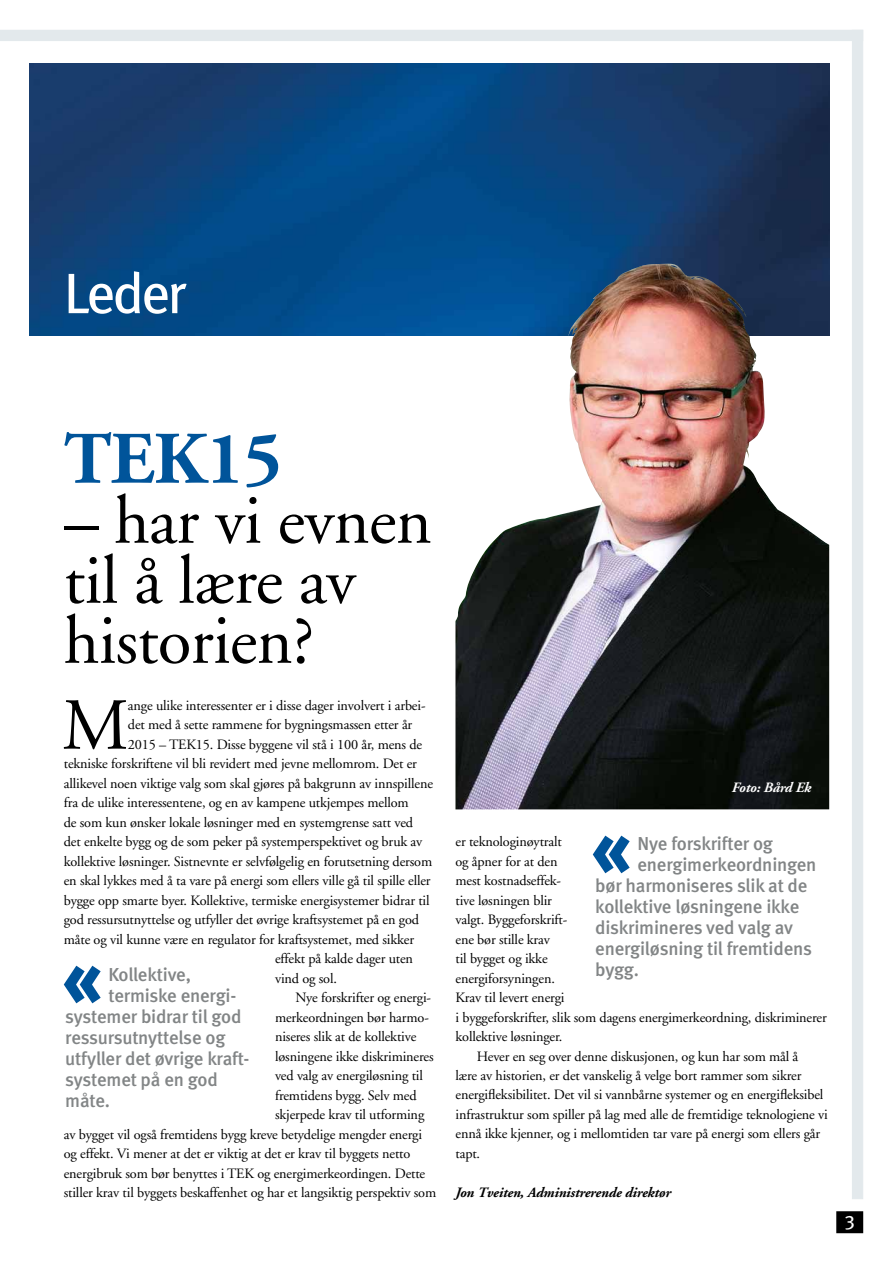
<style>
.page{position:relative;width:893px;height:1263px;background:#fff}
.page>*{position:absolute;margin:0;border:0;box-sizing:border-box;transform-origin:0 0}
.t1{font:700 73.95px "Adobe Garamond";letter-spacing:-.01em;color:#00549a}
.t2{font:73.05px "Adobe Garamond";color:#000}
.t3{font:69px/60px "Adobe Garamond";letter-spacing:-.01em;color:#000}
.t4{font:57px "Meta";letter-spacing:-.05em;color:#fff}
.t5{font:19.5px "Meta";color:#fff}
.t6{font:500 18.75px "Meta";letter-spacing:-.01em;color:#828586}
.t7{font:14.25px "Adobe Garamond";letter-spacing:-.01em;color:#000}
.t8{font:italic 700 14.25px "Adobe Garamond";letter-spacing:-.01em;color:#000}
.t9{font:italic 700 14.25px "Adobe Garamond";letter-spacing:-.01em;color:#fff}
</style>
<div class="page">
<div style="left:0;top:30px;width:852px;height:11px;background:#e3e9ec"></div>
<div style="left:852px;top:30px;width:11px;height:1169px;background:#e3e9ec"></div>
<img style="left:30px;top:64px;width:799px;height:272px">
<div style="left:836px;top:1211px;width:27px;height:22px;background:#000;border:2px solid #000"></div>
<svg style="left:592px;top:835px;width:38px;height:39px"></svg>
<svg style="left:63px;top:965px;width:38px;height:39px"></svg>
<img style="left:455px;top:264px;width:374px;height:545px">
<h3 class="t4" style="left:64px;top:257px;width:124px">Leder</h3>
<h1 class="t1" style="left:64px;top:419px;width:220px">TEK15</h1>
<h3 class="t3" style="left:64px;top:493px;width:370px">– har vi evnen til å lære av historien?</h3>
<h2 class="t2" style="left:62px;top:686px;width:68px">M</h2>
<p class="t7" style="left:128px;top:697px;width:299px">ange ulike interessenter er i disse dager involvert i arbei-</p>
<p class="t7" style="left:128px;top:717px;width:286px">det med å sette rammene for bygningsmassen etter år</p>
<p class="t7" style="left:128px;top:736px;width:296px">2015 – TEK15. Disse byggene vil stå i 100 år, mens de</p>
<p class="t7" style="left:64px;top:756px;width:355px">tekniske forskriftene vil bli revidert med jevne mellomrom. Det er</p>
<p class="t7" style="left:64px;top:775px;width:371px">allikevel noen viktige valg som skal gjøres på bakgrunn av innspillene</p>
<p class="t7" style="left:64px;top:795px;width:346px">fra de ulike interessentene, og en av kampene utkjempes mellom</p>
<p class="t7" style="left:64px;top:814px;width:351px">de som kun ønsker lokale løsninger med en systemgrense satt ved</p>
<p class="t7" style="left:64px;top:834px;width:360px">det enkelte bygg og de som peker på systemperspektivet og bruk av</p>
<p class="t7" style="left:64px;top:853px;width:370px">kollektive løsninger. Sistnevnte er selvfølgelig en forutsetning dersom</p>
<p class="t7" style="left:64px;top:873px;width:368px">en skal lykkes med å ta vare på energi som ellers ville gå til spille eller</p>
<p class="t7" style="left:64px;top:892px;width:367px">bygge opp smarte byer. Kollektive, termiske energisystemer bidrar til</p>
<p class="t7" style="left:64px;top:912px;width:357px">god ressursutnyttelse og utfyller det øvrige kraftsystemet på en god</p>
<p class="t7" style="left:64px;top:931px;width:352px">måte og vil kunne være en regulator for kraftsystemet, med sikker</p>
<p class="t7" style="left:275px;top:951px;width:140px">effekt på kalde dager uten</p>
<p class="t7" style="left:275px;top:970px;width:64px">vind og sol.</p>
<p class="t7" style="left:296px;top:990px;width:137px">Nye forskrifter og energi-</p>
<p class="t7" style="left:275px;top:1009px;width:155px">merkeordningen bør harmo-</p>
<p class="t7" style="left:275px;top:1029px;width:143px">niseres slik at de kollektive</p>
<p class="t7" style="left:275px;top:1048px;width:160px">løsningene ikke diskrimineres</p>
<p class="t7" style="left:275px;top:1068px;width:149px">ved valg av energiløsning til</p>
<p class="t7" style="left:275px;top:1087px;width:143px">fremtidens bygg. Selv med</p>
<p class="t7" style="left:275px;top:1107px;width:151px">skjerpede krav til utforming</p>
<p class="t7" style="left:64px;top:1126px;width:360px">av bygget vil også fremtidens bygg kreve betydelige mengder energi</p>
<p class="t7" style="left:64px;top:1146px;width:348px">og effekt. Vi mener at det er viktig at det er krav til byggets netto</p>
<p class="t7" style="left:64px;top:1165px;width:363px">energibruk som bør benyttes i TEK og energimerkeordingen. Dette</p>
<p class="t7" style="left:64px;top:1185px;width:374px">stiller krav til byggets beskaffenhet og har et langsiktig perspektiv som</p>
<h3 class="t6" style="left:108px;top:964px;width:84px">Kollektive,</h3>
<h3 class="t6" style="left:108px;top:985px;width:129px">termiske energi-</h3>
<h3 class="t6" style="left:65px;top:1006px;width:178px">systemer bidrar til god</h3>
<h3 class="t6" style="left:65px;top:1027px;width:162px">ressursutnyttelse og</h3>
<h3 class="t6" style="left:65px;top:1048px;width:186px">utfyller det øvrige kraft-</h3>
<h3 class="t6" style="left:65px;top:1069px;width:154px">systemet på en god</h3>
<h3 class="t6" style="left:65px;top:1090px;width:46px">måte.</h3>
<p class="t9" style="left:732px;top:779px;width:81px">Foto: Bård Ek</p>
<p class="t7" style="left:455px;top:834px;width:108px">er teknologinøytralt</p>
<p class="t7" style="left:455px;top:853px;width:104px">og åpner for at den</p>
<p class="t7" style="left:455px;top:873px;width:107px">mest kostnadseffek-</p>
<p class="t7" style="left:455px;top:892px;width:98px">tive løsningen blir</p>
<p class="t7" style="left:455px;top:912px;width:113px">valgt. Byggeforskrift-</p>
<p class="t7" style="left:455px;top:931px;width:96px">ene bør stille krav</p>
<p class="t7" style="left:455px;top:951px;width:94px">til bygget og ikke</p>
<p class="t7" style="left:455px;top:970px;width:101px">energiforsyningen.</p>
<p class="t7" style="left:455px;top:990px;width:111px">Krav til levert energi</p>
<p class="t7" style="left:455px;top:1009px;width:373px">i byggeforskrifter, slik som dagens energimerkeordning, diskriminerer</p>
<p class="t7" style="left:455px;top:1029px;width:108px">kollektive løsninger.</p>
<p class="t7" style="left:477px;top:1048px;width:323px">Hever en seg over denne diskusjonen, og kun har som mål å</p>
<p class="t7" style="left:455px;top:1068px;width:347px">lære av historien, er det vanskelig å velge bort rammer som sikrer</p>
<p class="t7" style="left:455px;top:1087px;width:369px">energifleksibilitet. Det vil si vannbårne systemer og en energifleksibel</p>
<p class="t7" style="left:455px;top:1107px;width:374px">infrastruktur som spiller på lag med alle de fremtidige teknologiene vi</p>
<p class="t7" style="left:455px;top:1126px;width:366px">ennå ikke kjenner, og i mellomtiden tar vare på energi som ellers går</p>
<p class="t7" style="left:455px;top:1146px;width:26px">tapt.</p>
<p class="t8" style="left:455px;top:1185px;width:217px">Jon Tveiten, Administrerende direktør</p>
<h3 class="t6" style="left:637px;top:832px;width:137px">Nye forskrifter og</h3>
<h3 class="t6" style="left:637px;top:853px;width:181px">energimerkeordningen</h3>
<h3 class="t6" style="left:595px;top:874px;width:214px">bør harmoniseres slik at de</h3>
<h3 class="t6" style="left:595px;top:895px;width:205px">kollektive løsningene ikke</h3>
<h3 class="t6" style="left:595px;top:916px;width:199px">diskrimineres ved valg av</h3>
<h3 class="t6" style="left:595px;top:937px;width:218px">energiløsning til fremtidens</h3>
<h3 class="t6" style="left:595px;top:958px;width:45px">bygg.</h3>
<h3 class="t5" style="left:845px;top:1207px;width:12px">3</h3>
</div>
